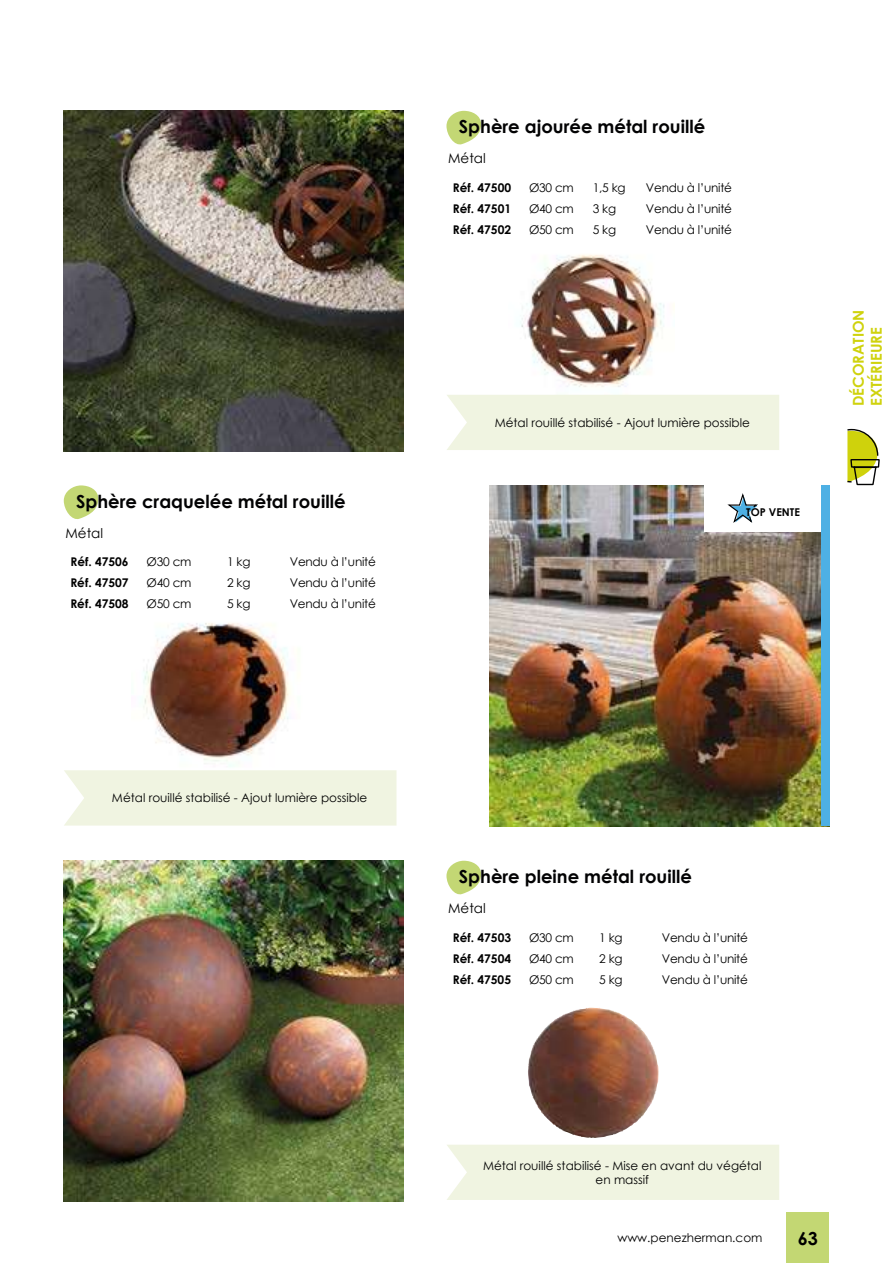
<style>
.page{position:relative;width:893px;height:1263px;background:#fff}
.page>*{position:absolute;margin:0;border:0;box-sizing:border-box;transform-origin:0 0}
.t1{font:700 18px "Century Gothic";color:#020203}
.t2{font:700 18px "Century Gothic";color:#000}
.t3{font:700 15px/18px "Century Gothic";color:#cfd20c}
.t4{font:13.5px "Century Gothic";color:#000}
.t5{font:12px/14.4px "Century Gothic";color:#000;text-align:center}
.t6{font:12px "Century Gothic";letter-spacing:-.02em;color:#000}
.t7{font:700 12px "Century Gothic";color:#000}
.t8{font:700 10.8px "Century Gothic";color:#000}
</style>
<div class="page">
<img style="left:520px;top:254px;width:154px;height:141px">
<img style="left:64px;top:111px;width:340px;height:340px">
<svg style="left:446px;top:111px;width:35px;height:34px"></svg>
<div style="left:447px;top:395px;width:332px;height:55px;background:#f0f4e1"></div>
<img style="left:143px;top:623px;width:148px;height:144px">
<img style="left:489px;top:485px;width:332px;height:341px">
<svg style="left:64px;top:485px;width:34px;height:34px"></svg>
<div style="left:704px;top:485px;width:126px;height:46px;background:#fff"></div>
<svg style="left:727px;top:493px;width:31px;height:30px"></svg>
<div style="left:821px;top:485px;width:9px;height:341px;background:#4eb0e4"></div>
<div style="left:64px;top:770px;width:332px;height:55px;background:#f0f4e1"></div>
<img style="left:64px;top:860px;width:340px;height:341px">
<svg style="left:446px;top:861px;width:35px;height:34px"></svg>
<div style="left:447px;top:1145px;width:332px;height:55px;background:#f0f4e1"></div>
<img style="left:528px;top:1008px;width:109px;height:130px">
<div style="left:787px;top:1213px;width:42px;height:50px;background:#c3d773"></div>
<svg style="left:847px;top:428px;width:33px;height:58px"></svg>
<h1 class="t1" style="left:76px;top:487px;width:271px">Sphère craquelée métal rouillé</h1>
<p class="t4" style="left:65px;top:523px;width:39px">Métal</p>
<p class="t7" style="left:70px;top:553px;width:60px">Réf. 47506</p>
<p class="t5" style="left:147px;top:555px;width:46px">Ø30 cm</p>
<p class="t5" style="left:227px;top:555px;width:25px">1 kg</p>
<p class="t6" style="left:290px;top:554px;width:88px">Vendu à l’unité</p>
<p class="t7" style="left:70px;top:574px;width:60px">Réf. 47507</p>
<p class="t5" style="left:147px;top:576px;width:46px">Ø40 cm</p>
<p class="t5" style="left:227px;top:576px;width:25px">2 kg</p>
<p class="t6" style="left:290px;top:575px;width:88px">Vendu à l’unité</p>
<p class="t7" style="left:70px;top:595px;width:60px">Réf. 47508</p>
<p class="t5" style="left:147px;top:597px;width:46px">Ø50 cm</p>
<p class="t5" style="left:227px;top:597px;width:25px">5 kg</p>
<p class="t6" style="left:290px;top:596px;width:88px">Vendu à l’unité</p>
<p class="t5" style="left:112px;top:791px;width:257px">Métal rouillé stabilisé - Ajout lumière possible</p>
<h1 class="t1" style="left:459px;top:113px;width:248px">Sphère ajourée métal rouillé</h1>
<p class="t4" style="left:448px;top:149px;width:39px">Métal</p>
<p class="t7" style="left:453px;top:178px;width:60px">Réf. 47500</p>
<p class="t5" style="left:529px;top:180px;width:46px">Ø30 cm</p>
<p class="t5" style="left:593px;top:180px;width:34px">1,5 kg</p>
<p class="t6" style="left:646px;top:179px;width:88px">Vendu à l’unité</p>
<p class="t7" style="left:453px;top:199px;width:60px">Réf. 47501</p>
<p class="t5" style="left:529px;top:201px;width:46px">Ø40 cm</p>
<p class="t5" style="left:593px;top:201px;width:25px">3 kg</p>
<p class="t6" style="left:646px;top:200px;width:88px">Vendu à l’unité</p>
<p class="t7" style="left:453px;top:220px;width:60px">Réf. 47502</p>
<p class="t5" style="left:529px;top:222px;width:46px">Ø50 cm</p>
<p class="t5" style="left:593px;top:222px;width:25px">5 kg</p>
<p class="t6" style="left:646px;top:221px;width:88px">Vendu à l’unité</p>
<p class="t5" style="left:495px;top:415px;width:257px">Métal rouillé stabilisé - Ajout lumière possible</p>
<p class="t8" style="left:746px;top:504px;width:55px">TOP VENTE</p>
<p class="t3" style="left:849px;top:406px;width:98px;rotate:-90deg">DÉCORATION<br>EXTÉRIEURE</p>
<h1 class="t1" style="left:459px;top:863px;width:234px">Sphère pleine métal rouillé</h1>
<p class="t4" style="left:448px;top:898px;width:39px">Métal</p>
<p class="t7" style="left:453px;top:928px;width:60px">Réf. 47503</p>
<p class="t5" style="left:529px;top:930px;width:46px">Ø30 cm</p>
<p class="t5" style="left:599px;top:930px;width:25px">1 kg</p>
<p class="t6" style="left:662px;top:929px;width:88px">Vendu à l’unité</p>
<p class="t7" style="left:453px;top:949px;width:60px">Réf. 47504</p>
<p class="t5" style="left:529px;top:951px;width:46px">Ø40 cm</p>
<p class="t5" style="left:599px;top:951px;width:25px">2 kg</p>
<p class="t6" style="left:662px;top:950px;width:88px">Vendu à l’unité</p>
<p class="t7" style="left:453px;top:970px;width:60px">Réf. 47505</p>
<p class="t5" style="left:529px;top:972px;width:46px">Ø50 cm</p>
<p class="t5" style="left:599px;top:972px;width:25px">5 kg</p>
<p class="t6" style="left:662px;top:971px;width:88px">Vendu à l’unité</p>
<p class="t5" style="left:483px;top:1158px;width:280px">Métal rouillé stabilisé - Mise en avant du végétal en massif</p>
<p class="t5" style="left:617px;top:1230px;width:147px">www.penezherman.com</p>
<h1 class="t2" style="left:798px;top:1224px;width:22px">63</h1>
</div>
